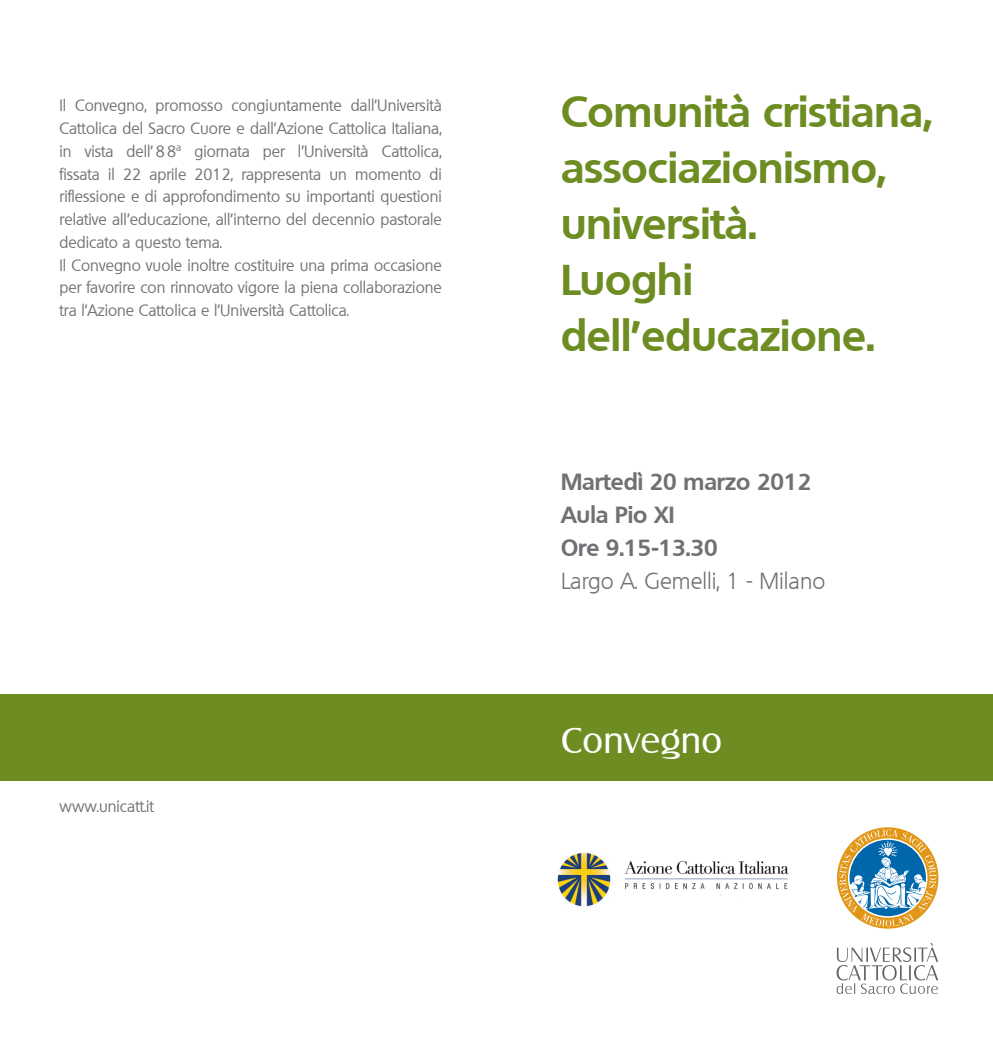
<style>
.page{position:relative;width:993px;height:1042px;background:#fff}
.page>*{position:absolute;margin:0;border:0;box-sizing:border-box;transform-origin:0 0}
.t1{font:700 42px/56px "Quebec";color:#6d8d23}
.t2{font:35px "Salzburg";letter-spacing:.01em;color:#fff}
.t3{font:700 22.75px/33.2px "Quebec";color:#717074}
.t4{font:300 22.75px "Quebec";color:#717074}
.t5{font:15.75px/22.8px "Quebec";color:#717074}
</style>
<div class="page">
<div style="left:0;top:694px;width:992px;height:87px;background:#6d8d23"></div>
<img style="left:557px;top:852px;width:232px;height:55px">
<svg style="left:837px;top:827px;width:101px;height:101px"></svg>
<svg style="left:836px;top:943px;width:102px;height:51px"></svg>
<p class="t5" style="left:60px;top:94px;width:384px">Il Convegno, promosso congiuntamente dall’Università Cattolica del Sacro Cuore e dall’Azione Cattolica Italiana, in vista dell’ 8 8<sup>a</sup> giornata per l’Università Cattolica, fissata il 22 aprile 2012, rappresenta un momento di riflessione e di approfondimento su importanti questioni relative all’educazione, all’interno del decennio pastorale dedicato a questo tema.<br>Il Convegno vuole inoltre costituire una prima occasione per favorire con rinnovato vigore la piena collaborazione tra l’Azione Cattolica e l’Università Cattolica.</p>
<p class="t5" style="left:60px;top:795px;width:96px">www.unicatt.it</p>
<h1 class="t1" style="left:561px;top:83px;width:373px">Comunità cristiana, associazionismo, università.<br>Luoghi dell’educazione.</h1>
<h3 class="t3" style="left:561px;top:464px;width:251px">Martedì 20 marzo 2012<br>Aula Pio XI<br>Ore 9.15-13.30</h3>
<h3 class="t4" style="left:561px;top:566px;width:266px">Largo A. Gemelli, 1 - Milano</h3>
<h2 class="t2" style="left:561px;top:720px;width:163px">Convegno</h2>
</div>
